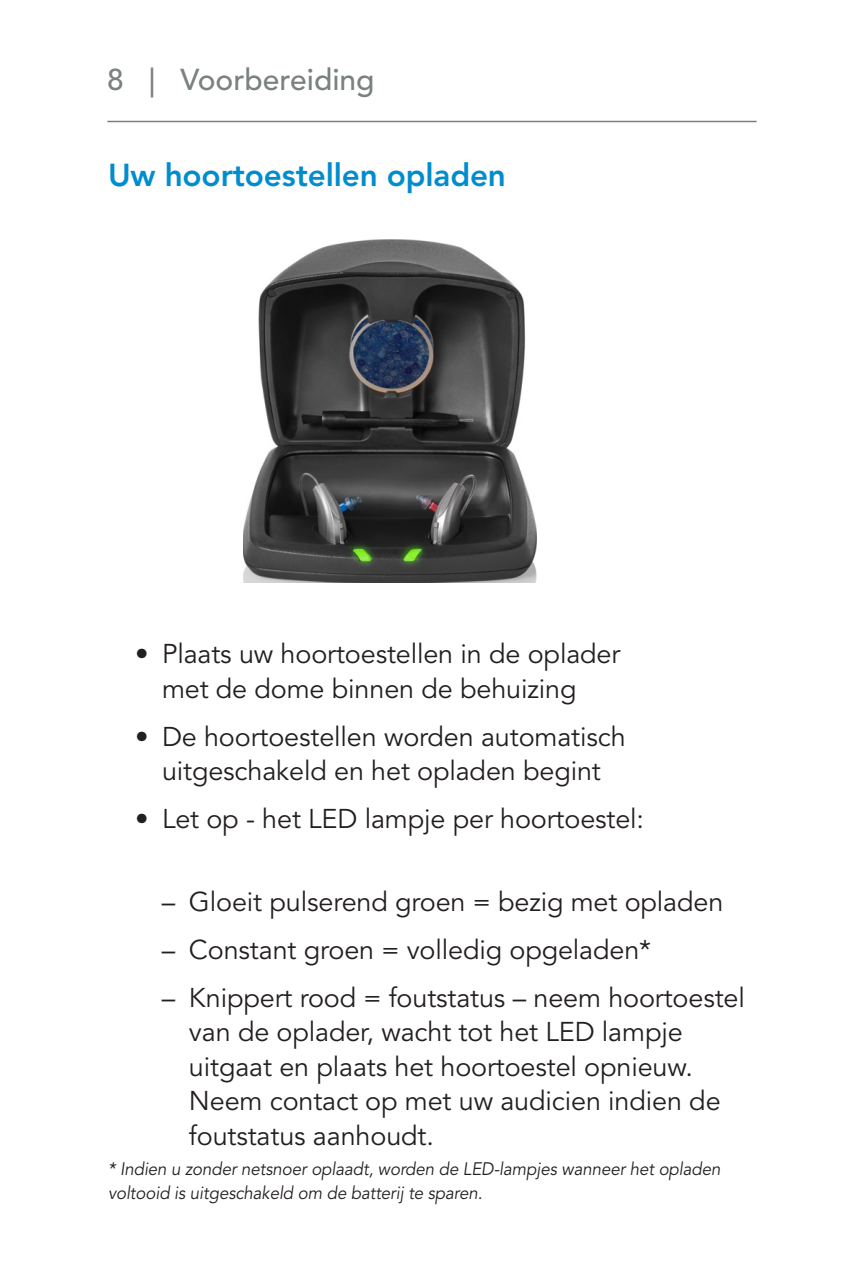
<style>
.page{position:relative;width:864px;height:1269px;background:#fff}
.page>*{position:absolute;margin:0;border:0;box-sizing:border-box;transform-origin:0 0}
.t1{font:800 31.5px "Avenir LT Std";letter-spacing:-.005em;color:#008dce}
.t2{font:30px "Avenir LT SLI Std Medium";color:#7b8080}
.t3{font:27px/34.5px "Avenir LT SLI Std Book";letter-spacing:-.005em;color:#231f20}
.t4{font:italic 18px/24px "Avenir LT SLI Std Book";letter-spacing:-.005em;color:#231f20;scale:.94 1}
</style>
<div class="page">
<hr style="left:107px;top:121px;width:650px;height:1px;background:#7b8080">
<img style="left:243px;top:239px;width:294px;height:344px">
<p class="t2" style="left:107px;top:63px;width:269px">8 | Voorbereiding</p>
<p class="t1" style="left:108px;top:156px;width:400px">Uw hoortoestellen opladen</p>
<p class="t3" style="left:162px;top:637px;width:460px;text-indent:-27px">• Plaats uw hoortoestellen in de oplader met de dome binnen de behuizing</p>
<p class="t3" style="left:135px;top:720px;width:492px;text-align:center">• De hoortoestellen worden automatisch uitgeschakeld en het opladen begint</p>
<p class="t3" style="left:135px;top:802px;width:511px">• Let op - het LED lampje per hoortoestel:</p>
<p class="t3" style="left:162px;top:885px;width:563px">– Gloeit pulserend groen = bezig met opladen</p>
<p class="t3" style="left:162px;top:933px;width:491px">– Constant groen = volledig opgeladen*</p>
<p class="t3" style="left:189px;top:981px;width:557px;text-indent:-27px">– Knippert rood = foutstatus – neem hoortoestel van de oplader, wacht tot het LED lampje uitgaat en plaats het hoortoestel opnieuw.<br>Neem contact op met uw audicien indien de foutstatus aanhoudt.</p>
<p class="t4" style="left:108px;top:1157px;width:653px">* Indien u zonder netsnoer oplaadt, worden de LED-lampjes wanneer het opladen voltooid is uitgeschakeld om de batterij te sparen.</p>
</div>
